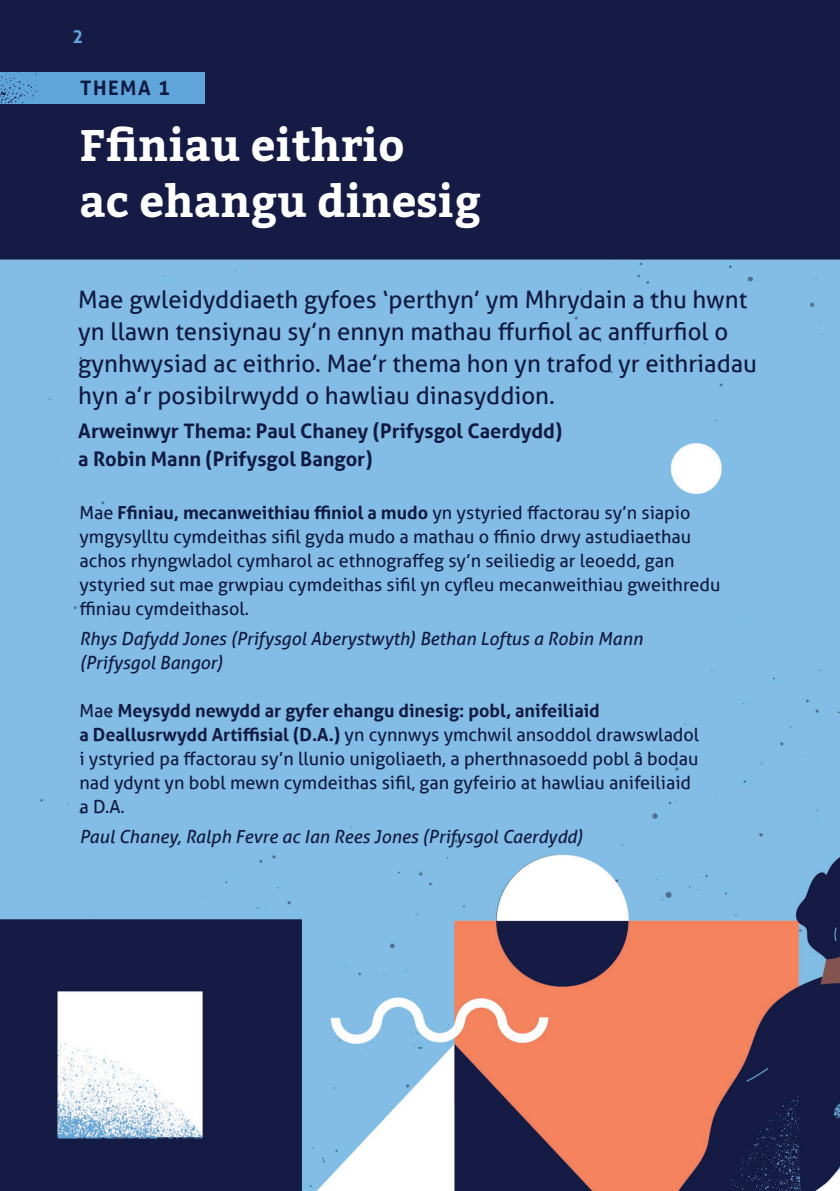
<style>
.page{position:relative;width:840px;height:1191px;background:#fff}
.page>*{position:absolute;margin:0;border:0;box-sizing:border-box;transform-origin:0 0}
.t1{font:700 44px/56px "Bitter";color:#fff}
.t2{font:24px/32px "Aller";color:#111a43}
.t3{font:700 20px/28px "Aller";color:#111a43}
.t4{font:18px/24px "Aller";color:#111a43}
.t5{font:italic 18px/24px "Aller";color:#111a43}
.t6{font:700 18px "Aller";color:#61a6da}
.s1{font-weight:700}
</style>
<div class="page">
<img style="left:0;top:0;width:839px;height:1191px">
<div style="left:0;top:72px;width:204px;height:31px;background:#61a6da"></div>
<svg style="left:0;top:71px;width:39px;height:32px"></svg>
<p class="t6" style="left:72px;top:26px;width:12px">2</p>
<p class="t3" style="left:80px;top:74px;width:91px">THEMA 1</p>
<p class="t1" style="left:79px;top:119px;width:403px">Ffiniau eithrio<br>ac ehangu dinesig</p>
<p class="t2" style="left:78px;top:283px;width:679px">Mae gwleidyddiaeth gyfoes ‘perthyn’ ym Mhrydain a thu hwnt yn llawn tensiynau sy’n ennyn mathau ffurfiol ac anffurfiol o gynhwysiad ac eithrio. Mae’r thema hon yn trafod yr eithriadau hyn a’r posibilrwydd o hawliau dinasyddion.</p>
<p class="t3" style="left:78px;top:417px;width:485px">Arweinwyr Thema: Paul Chaney (Prifysgol Caerdydd) a Robin Mann (Prifysgol Bangor)</p>
<p class="t4" style="left:79px;top:500px;width:642px">Mae <span class="s1">Ffiniau, mecanweithiau ffiniol a mudo</span> yn ystyried ffactorau sy’n siapio ymgysylltu cymdeithas sifil gyda mudo a mathau o ffinio drwy astudiaethau achos rhyngwladol cymharol ac ethnograffeg sy’n seiliedig ar leoedd, gan ystyried sut mae grwpiau cymdeithas sifil yn cyfleu mecanweithiau gweithredu ffiniau cymdeithasol.</p>
<p class="t5" style="left:79px;top:626px;width:564px">Rhys Dafydd Jones (Prifysgol Aberystwyth) Bethan Loftus a Robin Mann (Prifysgol Bangor)</p>
<p class="t4" style="left:79px;top:698px;width:621px">Mae <span class="s1">Meysydd newydd ar gyfer ehangu dinesig: pobl, anifeiliaid<br>a Deallusrwydd Artiffisial (D.A.)</span> yn cynnwys ymchwil ansoddol drawswladol i ystyried pa ffactorau sy’n llunio unigoliaeth, a pherthnasoedd pobl â bodau nad ydynt yn bobl mewn cymdeithas sifil, gan gyfeirio at hawliau anifeiliaid a D.A.</p>
<p class="t5" style="left:79px;top:824px;width:504px">Paul Chaney, Ralph Fevre ac Ian Rees Jones (Prifysgol Caerdydd)</p>
</div>
